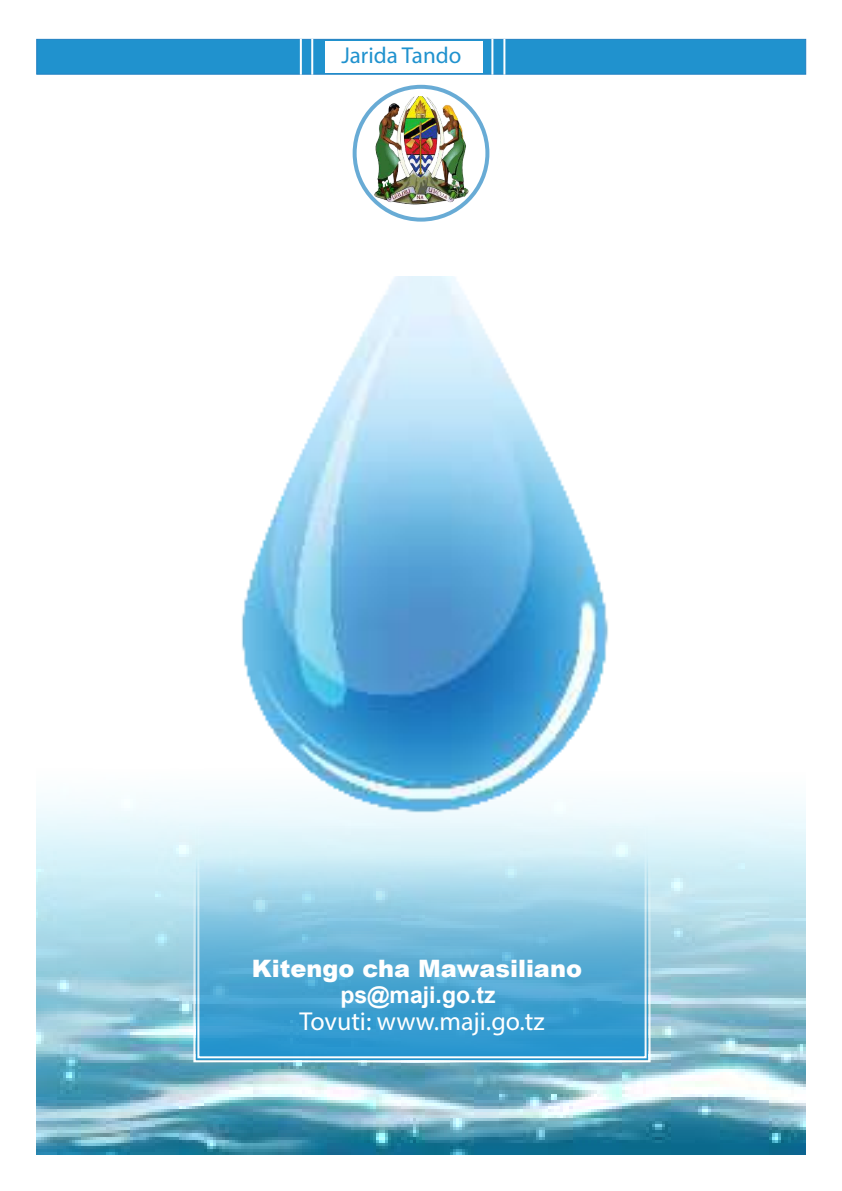
<style>
.page{position:relative;width:842px;height:1191px;background:#fff}
.page>*{position:absolute;margin:0;border:0;box-sizing:border-box;transform-origin:0 0}
.t1{font:26px "Myriad Pro";color:#fff}
.t2{font:900 24px "Arial";color:#fff}
.t3{font:700 23px "Arial";color:#fff}
.t4{font:23px "Myriad Pro";color:#2092ce}
</style>
<div class="page">
<img style="left:288px;top:277px;width:274px;height:204px">
<div style="left:36px;top:39px;width:770px;height:36px;background:#2092ce;border:1px solid #2180c2"></div>
<hr style="left:300px;top:39px;width:2px;height:36px;background:#fff">
<hr style="left:311px;top:39px;width:2px;height:36px;background:#fff">
<hr style="left:503px;top:39px;width:2px;height:36px;background:#fff">
<hr style="left:491px;top:39px;width:2px;height:36px;background:#fff">
<div style="left:325px;top:42px;width:158px;height:31px;background:#fff"></div>
<img style="left:36px;top:481px;width:770px;height:673px">
<svg style="left:192px;top:821px;width:460px;height:242px;background:#7dc1e0"></svg>
<div style="left:197px;top:826px;width:450px;height:232px;border:2px solid #fff"></div>
<img style="left:373px;top:97px;width:96px;height:109px">
<div style="left:353px;top:85px;width:136px;height:137px;border:4px solid #167ebf;border-radius:50%"></div>
<p class="t4" style="left:341px;top:42px;width:121px">Jarida Tando</p>
<p class="t2" style="left:252px;top:951px;width:332px">Kitengo cha Mawasiliano</p>
<p class="t3" style="left:340px;top:979px;width:157px">ps@maji.go.tz</p>
<p class="t1" style="left:299px;top:1005px;width:247px">Tovuti: www.maji.go.tz</p>
</div>
